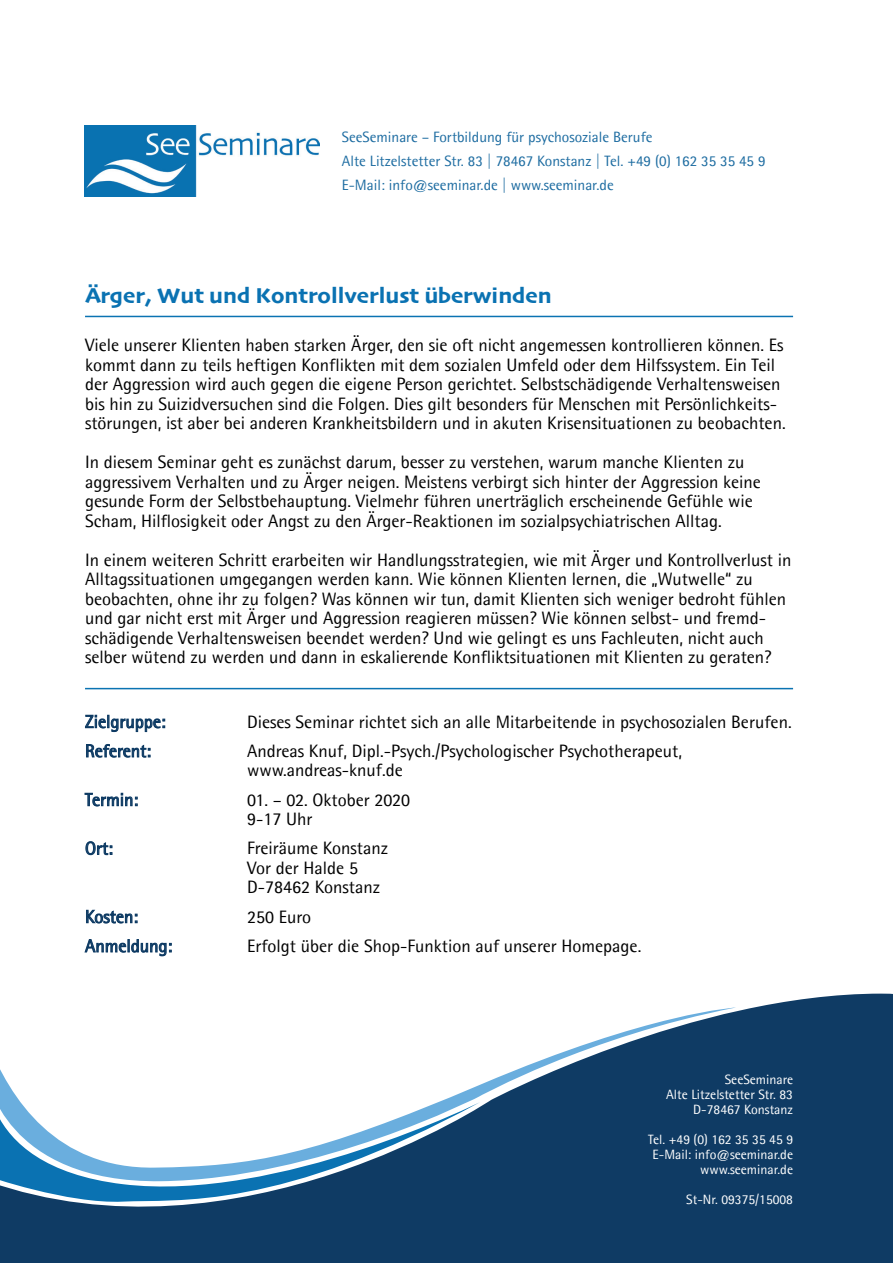
<style>
.page{position:relative;width:893px;height:1263px;background:#fff}
.page>*{position:absolute;margin:0;border:0;box-sizing:border-box;transform-origin:0 0}
.t1{font:22.5px "Skia";color:#0a72b2}
.t2{font:18px/19.5px "Agfa Rotis Semisans";color:#000001}
.t3{font:18px "Agfa Rotis Semisans";color:#0f3b64}
.t4{font:15px/24px "Agfa Rotis Semisans";color:#1d6ca1}
.t5{font:13.5px/15px "Agfa Rotis Semisans";color:#fff;text-align:right}
</style>
<div class="page">
<svg style="left:0;top:993px;width:893px;height:270px;background:#2a5175"></svg>
<svg style="left:0;top:1183px;width:480px;height:28px;background:#2a5f89"></svg>
<svg style="left:0;top:1007px;width:736px;height:176px"></svg>
<svg style="left:85px;top:714px;width:80px;height:19px"></svg>
<svg style="left:86px;top:744px;width:65px;height:14px"></svg>
<svg style="left:84px;top:792px;width:54px;height:15px"></svg>
<svg style="left:85px;top:841px;width:28px;height:15px"></svg>
<svg style="left:86px;top:909px;width:52px;height:15px"></svg>
<svg style="left:84px;top:939px;width:88px;height:18px"></svg>
<img style="left:85px;top:125px;width:234px;height:71px">
<hr style="left:85px;top:316px;width:708px;height:1px;background:#0b73b2">
<hr style="left:85px;top:688px;width:708px;height:1px;background:#0b73b2">
<p class="t4" style="left:342px;top:124px;width:425px">SeeSeminare – Fortbildung für psychosoziale Berufe<br>Alte Litzelstetter Str. 83 | 78467 Konstanz | Tel. +49 (0) 162 35 35 45 9<br>E-Mail: info@seeminar.de | www.seeminar.de</p>
<p class="t1" style="left:85px;top:282px;width:468px">Ärger, Wut und Kontrollverlust überwinden</p>
<p class="t2" style="left:85px;top:335px;width:702px">Viele unserer Klienten haben starken Ärger, den sie oft nicht angemessen kontrollieren können. Es kommt dann zu teils heftigen Konflikten mit dem sozialen Umfeld oder dem Hilfssystem. Ein Teil der Aggression wird auch gegen die eigene Person gerichtet. Selbstschädigende Verhaltensweisen bis hin zu Suizidversuchen sind die Folgen. Dies gilt besonders für Menschen mit Persönlichkeits&shy;störungen, ist aber bei anderen Krankheitsbildern und in akuten Krisensituationen zu beobachten.</p>
<p class="t2" style="left:85px;top:452px;width:677px">In diesem Seminar geht es zunächst darum, besser zu verstehen, warum manche Klienten zu aggressivem Verhalten und zu Ärger neigen. Meistens verbirgt sich hinter der Aggression keine gesunde Form der Selbstbehauptung. Vielmehr führen unerträglich erscheinende Gefühle wie Scham, Hilflosigkeit oder Angst zu den Ärger-Reaktionen im sozialpsychiatrischen Alltag.</p>
<p class="t2" style="left:85px;top:550px;width:708px">In einem weiteren Schritt erarbeiten wir Handlungsstrategien, wie mit Ärger und Kontrollverlust in Alltagssituationen umgegangen werden kann. Wie können Klienten lernen, die „Wutwelle“ zu beobachten, ohne ihr zu folgen? Was können wir tun, damit Klienten sich weniger bedroht fühlen und gar nicht erst mit Ärger und Aggression reagieren müssen? Wie können selbst- und fremd&shy;schädigende Verhaltensweisen beendet werden? Und wie gelingt es uns Fachleuten, nicht auch selber wütend zu werden und dann in eskalierende Konfliktsituationen mit Klienten zu geraten?</p>
<p class="t3" style="left:85px;top:711px;width:82px">Zielgruppe:</p>
<p class="t2" style="left:247px;top:712px;width:546px">Dieses Seminar richtet sich an alle Mitarbeitende in psychosozialen Berufen.</p>
<p class="t3" style="left:85px;top:740px;width:67px">Referent:</p>
<p class="t2" style="left:247px;top:741px;width:436px">Andreas Knuf, Dipl.-Psych./Psychologischer Psychotherapeut, www.andreas-knuf.de</p>
<p class="t3" style="left:85px;top:789px;width:55px">Termin:</p>
<p class="t2" style="left:247px;top:790px;width:165px">01. – 02. Oktober 2020<br>9-17 Uhr</p>
<p class="t3" style="left:85px;top:838px;width:29px">Ort:</p>
<p class="t2" style="left:247px;top:838px;width:143px">Freiräume Konstanz<br>Vor der Halde 5<br>D-78462 Konstanz</p>
<p class="t3" style="left:85px;top:906px;width:54px">Kosten:</p>
<p class="t2" style="left:247px;top:907px;width:66px">250 Euro</p>
<p class="t3" style="left:85px;top:935px;width:89px">Anmeldung:</p>
<p class="t2" style="left:247px;top:936px;width:396px">Erfolgt über die Shop-Funktion auf unserer Homepage.</p>
<p class="t5" style="left:666px;top:1072px;width:128px">SeeSeminare<br>Alte Litzelstetter Str. 83<br>D-78467 Konstanz</p>
<p class="t5" style="left:648px;top:1132px;width:147px">Tel. +49 (0) 162 35 35 45 9<br>E-Mail: info@seeminar.de www.seeminar.de</p>
<p class="t5" style="left:686px;top:1192px;width:108px">St-Nr. 09375/15008</p>
</div>
